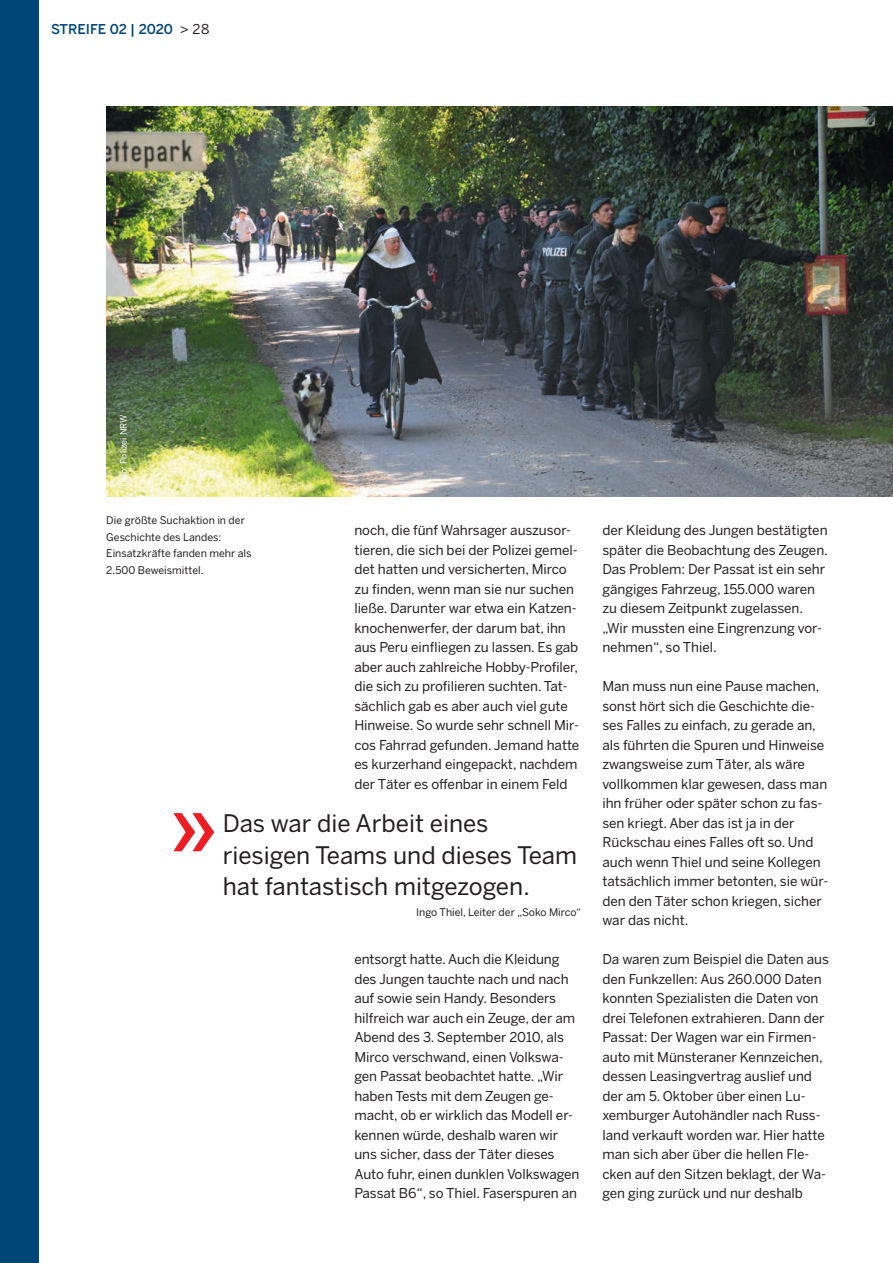
<style>
.page{position:relative;width:893px;height:1263px;background:#fff}
.page>*{position:absolute;margin:0;border:0;box-sizing:border-box;transform-origin:0 0}
.t1{font:24px/31.5px "Benton Sans";color:#231f20}
.t2{font:13.5px/19.5px "Benton Sans";letter-spacing:-.005em;color:#231f20}
.t3{font:500 13.5px "Benton Sans";letter-spacing:-.005em;color:#004677}
.t4{font:10.5px/16.5px "Benton Sans";color:#231f20}
.t5{font:9px "Benton Sans";color:#fff}
.s1{font-weight:400;color:#231f20}
</style>
<div class="page">
<div style="left:0;top:0;width:38px;height:1263px;background:#004677"></div>
<img style="left:106px;top:106px;width:787px;height:390px">
<svg style="left:173px;top:813px;width:41px;height:38px"></svg>
<p class="t3" style="left:51px;top:21px;width:160px">STREIFE 02 | 2020 <span class="s1">&gt; 28</span></p>
<p class="t5" style="left:118px;top:487px;width:74px;rotate:-90deg">Foto: Polizei NRW</p>
<p class="t4" style="left:106px;top:512px;width:147px">Die größte Suchaktion in der<br>Geschichte des Landes:<br>Einsatzkräfte fanden mehr als<br>2.500 Beweismittel.</p>
<p class="t2" style="left:354px;top:520px;width:227px">noch, die fünf Wahrsager auszusor&shy;tieren, die sich bei der Polizei gemel&shy;det hatten und versicherten, Mirco zu finden, wenn man sie nur suchen ließe. Darunter war etwa ein Katzen&shy;knochenwerfer, der darum bat, ihn aus Peru einfliegen zu lassen. Es gab aber auch zahlreiche Hobby-Profiler, die sich zu profilieren suchten. Tat&shy;sächlich gab es aber auch viel gute Hinweise. So wurde sehr schnell Mir&shy;cos Fahrrad gefunden. Jemand hatte es kurzerhand eingepackt, nachdem der Täter es offenbar in einem Feld</p>
<h1 class="t1" style="left:223px;top:807px;width:356px">Das war die Arbeit eines riesigen Teams und dieses Team hat fantastisch mitgezogen.</h1>
<p class="t4" style="left:416px;top:903px;width:166px">Ingo Thiel, Leiter der „Soko Mirco“</p>
<p class="t2" style="left:354px;top:949px;width:227px">entsorgt hatte. Auch die Kleidung des Jungen tauchte nach und nach auf sowie sein Handy. Besonders hilfreich war auch ein Zeuge, der am Abend des 3. September 2010, als Mirco verschwand, einen Volkswa&shy;gen Passat beobachtet hatte. „Wir haben Tests mit dem Zeugen ge&shy;macht, ob er wirklich das Modell er&shy;kennen würde, deshalb waren wir uns sicher, dass der Täter dieses Auto fuhr, einen dunklen Volkswagen Passat B6“, so Thiel. Faserspuren an</p>
<p class="t2" style="left:602px;top:520px;width:227px">der Kleidung des Jungen bestätigten später die Beobachtung des Zeugen.<br>Das Problem: Der Passat ist ein sehr gängiges Fahrzeug, 155.000 waren zu diesem Zeitpunkt zugelassen. „Wir mussten eine Eingrenzung vor&shy;nehmen“, so Thiel.</p>
<p class="t2" style="left:602px;top:676px;width:227px">Man muss nun eine Pause machen, sonst hört sich die Geschichte die&shy;ses Falles zu einfach, zu gerade an, als führten die Spuren und Hinweise zwangsweise zum Täter, als wäre vollkommen klar gewesen, dass man ihn früher oder später schon zu fas&shy;sen kriegt. Aber das ist ja in der<br>Rückschau eines Falles oft so. Und auch wenn Thiel und seine Kollegen tatsächlich immer betonten, sie wür&shy;den den Täter schon kriegen, sicher war das nicht.</p>
<p class="t2" style="left:602px;top:949px;width:228px">Da waren zum Beispiel die Daten aus den Funkzellen: Aus 260.000 Daten konnten Spezialisten die Daten von drei Telefonen extrahieren. Dann der Passat: Der Wagen war ein Firmen&shy;auto mit Münsteraner Kennzeichen, dessen Leasingvertrag auslief und der am 5. Oktober über einen Lu&shy;xemburger Autohändler nach Russ&shy;land verkauft worden war. Hier hatte man sich aber über die hellen Fle&shy;cken auf den Sitzen beklagt, der Wa&shy;gen ging zurück und nur deshalb</p>
</div>
